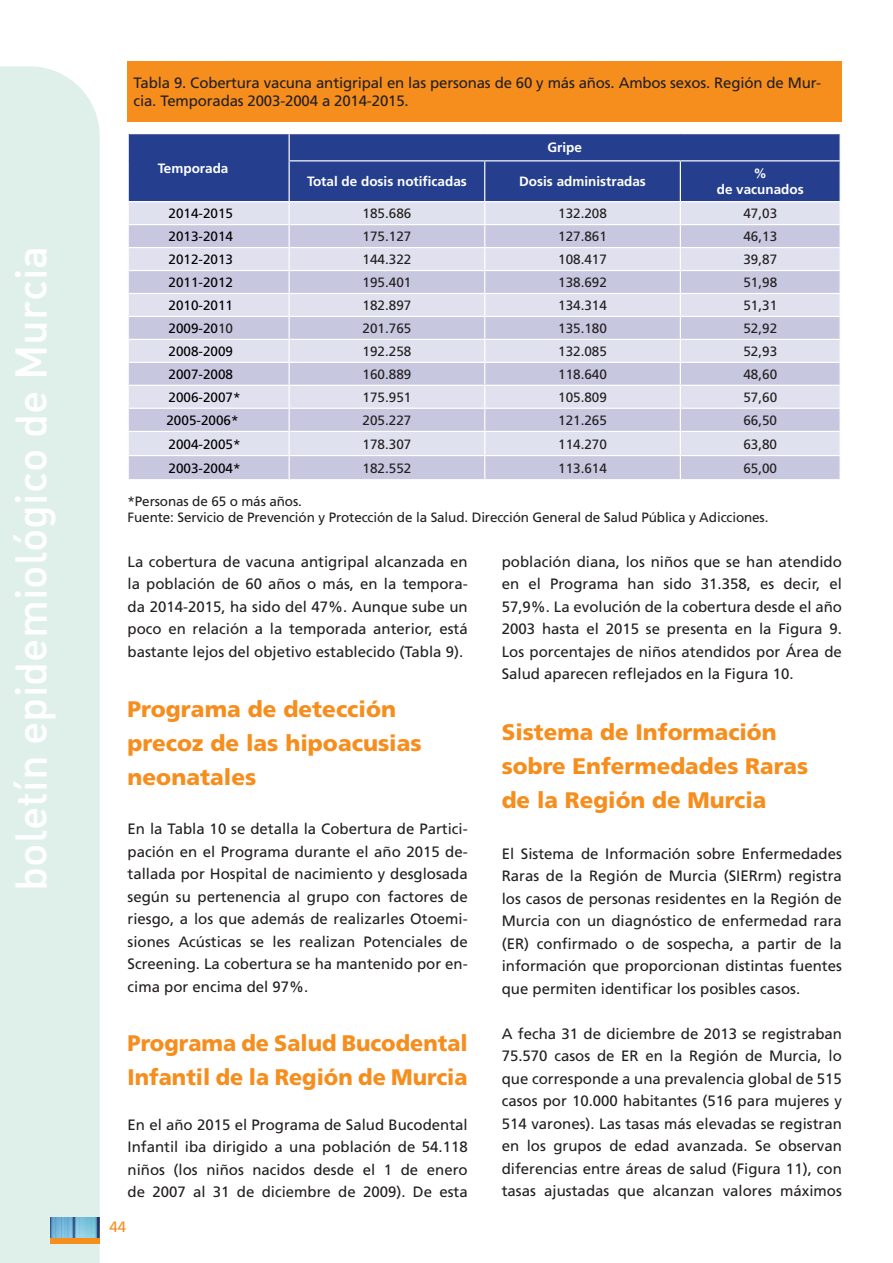
<style>
.page{position:relative;width:893px;height:1263px;background:#fff}
.page>*{position:absolute;margin:0;border:0;box-sizing:border-box;transform-origin:0 0}
.t1{font:500 43.5px "DIN Alternate";color:#fff}
.t2{font:900 22.5px/33.8px "Frutiger LT Std";color:#f68e1e}
.t3{font:900 22.5px/33.8px "Frutiger LT Std";color:#f68e1e;scale:.96 1}
.t4{font:15px/22.5px "Frutiger LT Std";color:#231f20;text-align:justify}
.t5{font:15px "Frutiger LT Std";color:#f68e1e}
.t6{font:13.5px/16.5px "Frutiger LT Std";color:#231f20}
.t7{font:13.5px "Frutiger LT Std";color:#000001}
.t8{font:700 13.5px/16.2px "Frutiger LT Std";color:#fff;text-align:center}
.s1{color:#231f20}
</style>
<div class="page">
<div style="left:0;top:66px;width:100px;height:1197px;background:#dff0eb"></div>
<img style="left:50px;top:1217px;width:50px;height:21px">
<div style="left:50px;top:1238px;width:50px;height:5px;background:#f68e1e"></div>
<div style="left:129px;top:134px;width:711px;height:67px;background:#253f8e"></div>
<div style="left:129px;top:202px;width:711px;height:22px;background:#e0e1ee"></div>
<svg style="left:129px;top:225px;width:711px;height:254px;background:#d2d3e6"></svg>
<svg style="left:128px;top:134px;width:1px;height:27px"></svg>
<svg style="left:289px;top:134px;width:1px;height:26px"></svg>
<hr style="left:289px;top:160px;width:196px;height:1px;background:#fff">
<hr style="left:289px;top:161px;width:1px;height:40px;background:#fff">
<hr style="left:485px;top:160px;width:195px;height:1px;background:#fff">
<hr style="left:484px;top:161px;width:1px;height:40px;background:#fff">
<hr style="left:680px;top:160px;width:161px;height:1px;background:#fff">
<hr style="left:680px;top:161px;width:1px;height:40px;background:#fff">
<hr style="left:128px;top:247px;width:161px;height:1px;background:#fff">
<hr style="left:289px;top:247px;width:196px;height:1px;background:#fff">
<hr style="left:485px;top:247px;width:195px;height:1px;background:#fff">
<hr style="left:680px;top:247px;width:161px;height:1px;background:#fff">
<hr style="left:128px;top:270px;width:161px;height:1px;background:#fff">
<hr style="left:289px;top:270px;width:196px;height:1px;background:#fff">
<hr style="left:485px;top:270px;width:195px;height:1px;background:#fff">
<hr style="left:680px;top:270px;width:161px;height:1px;background:#fff">
<hr style="left:128px;top:293px;width:161px;height:1px;background:#fff">
<hr style="left:289px;top:293px;width:196px;height:1px;background:#fff">
<hr style="left:485px;top:293px;width:195px;height:1px;background:#fff">
<hr style="left:680px;top:293px;width:161px;height:1px;background:#fff">
<hr style="left:128px;top:316px;width:161px;height:1px;background:#fff">
<hr style="left:289px;top:316px;width:196px;height:1px;background:#fff">
<hr style="left:485px;top:316px;width:195px;height:1px;background:#fff">
<hr style="left:680px;top:316px;width:161px;height:1px;background:#fff">
<hr style="left:128px;top:339px;width:161px;height:1px;background:#fff">
<hr style="left:289px;top:339px;width:196px;height:1px;background:#fff">
<hr style="left:485px;top:339px;width:195px;height:1px;background:#fff">
<hr style="left:680px;top:339px;width:161px;height:1px;background:#fff">
<hr style="left:128px;top:362px;width:161px;height:1px;background:#fff">
<hr style="left:289px;top:362px;width:196px;height:1px;background:#fff">
<hr style="left:485px;top:362px;width:195px;height:1px;background:#fff">
<hr style="left:680px;top:362px;width:161px;height:1px;background:#fff">
<hr style="left:128px;top:385px;width:161px;height:1px;background:#fff">
<hr style="left:289px;top:385px;width:196px;height:1px;background:#fff">
<hr style="left:485px;top:385px;width:195px;height:1px;background:#fff">
<hr style="left:680px;top:385px;width:161px;height:1px;background:#fff">
<hr style="left:128px;top:408px;width:161px;height:1px;background:#fff">
<hr style="left:289px;top:408px;width:196px;height:1px;background:#fff">
<hr style="left:485px;top:408px;width:195px;height:1px;background:#fff">
<hr style="left:680px;top:408px;width:161px;height:1px;background:#fff">
<hr style="left:128px;top:431px;width:161px;height:1px;background:#fff">
<hr style="left:289px;top:431px;width:196px;height:1px;background:#fff">
<hr style="left:485px;top:431px;width:195px;height:1px;background:#fff">
<hr style="left:680px;top:431px;width:161px;height:1px;background:#fff">
<hr style="left:128px;top:455px;width:161px;height:1px;background:#fff">
<svg style="left:128px;top:225px;width:1px;height:254px"></svg>
<hr style="left:289px;top:455px;width:196px;height:1px;background:#fff">
<svg style="left:289px;top:202px;width:1px;height:277px"></svg>
<hr style="left:485px;top:455px;width:195px;height:1px;background:#fff">
<svg style="left:484px;top:202px;width:1px;height:277px"></svg>
<hr style="left:680px;top:455px;width:161px;height:1px;background:#fff">
<svg style="left:680px;top:202px;width:1px;height:277px"></svg>
<div style="left:128px;top:61px;width:714px;height:60px;background:#f68e1e"></div>
<h1 class="t1" style="left:3px;top:891px;width:647px;rotate:-90deg">boletín epidemiológico de Murcia</h1>
<p class="t4" style="left:134px;top:74px;width:689px;line-height:18px">Tabla 9. Cobertura vacuna antigripal en las personas de 60 y más años. Ambos sexos. Región de Mur&shy;cia. Temporadas 2003-2004 a 2014-2015.</p>
<p class="t8" style="left:158px;top:160px;width:72px">Temporada</p>
<p class="t8" style="left:547px;top:140px;width:36px">Gripe</p>
<p class="t8" style="left:307px;top:174px;width:161px">Total de dosis notificadas</p>
<p class="t8" style="left:519px;top:174px;width:128px">Dosis administradas</p>
<p class="t8" style="left:717px;top:165px;width:89px">%<br>de vacunados</p>
<p class="t7" style="left:169px;top:206px;width:66px">2014-2015</p>
<p class="t6" style="left:363px;top:205px;width:50px">185.686</p>
<p class="t6" style="left:558px;top:205px;width:50px">132.208</p>
<p class="t6" style="left:743px;top:205px;width:35px">47,03</p>
<p class="t7" style="left:169px;top:229px;width:66px">2013-2014</p>
<p class="t6" style="left:363px;top:228px;width:50px">175.127</p>
<p class="t6" style="left:558px;top:228px;width:50px">127.861</p>
<p class="t6" style="left:743px;top:228px;width:35px">46,13</p>
<p class="t7" style="left:169px;top:251px;width:66px">2012-2013</p>
<p class="t6" style="left:363px;top:251px;width:50px">144.322</p>
<p class="t6" style="left:558px;top:251px;width:50px">108.417</p>
<p class="t6" style="left:743px;top:251px;width:35px">39,87</p>
<p class="t7" style="left:169px;top:274px;width:66px">2011-2012</p>
<p class="t6" style="left:363px;top:274px;width:50px">195.401</p>
<p class="t6" style="left:558px;top:274px;width:50px">138.692</p>
<p class="t6" style="left:743px;top:274px;width:35px">51,98</p>
<p class="t7" style="left:169px;top:297px;width:66px">2010-2011</p>
<p class="t6" style="left:363px;top:297px;width:50px">182.897</p>
<p class="t6" style="left:558px;top:297px;width:50px">134.314</p>
<p class="t6" style="left:743px;top:297px;width:35px">51,31</p>
<p class="t7" style="left:169px;top:320px;width:66px">2009-20<span class="s1">10</span></p>
<p class="t6" style="left:363px;top:320px;width:50px">201.765</p>
<p class="t6" style="left:558px;top:320px;width:50px">135.180</p>
<p class="t6" style="left:743px;top:320px;width:35px">52,92</p>
<p class="t7" style="left:169px;top:343px;width:66px">2008-2009</p>
<p class="t6" style="left:363px;top:343px;width:50px">192.258</p>
<p class="t6" style="left:558px;top:343px;width:50px">132.085</p>
<p class="t6" style="left:743px;top:343px;width:35px">52,93</p>
<p class="t7" style="left:169px;top:366px;width:66px">2007-2008</p>
<p class="t6" style="left:363px;top:366px;width:50px">160.889</p>
<p class="t6" style="left:558px;top:366px;width:50px">118.640</p>
<p class="t6" style="left:743px;top:366px;width:35px">48,60</p>
<p class="t7" style="left:169px;top:389px;width:74px">2006-2007*</p>
<p class="t6" style="left:363px;top:389px;width:50px">175.951</p>
<p class="t6" style="left:558px;top:389px;width:50px">105.809</p>
<p class="t6" style="left:743px;top:389px;width:35px">57,60</p>
<p class="t7" style="left:166px;top:412px;width:74px">2005-2006*</p>
<p class="t6" style="left:363px;top:412px;width:50px">205.227</p>
<p class="t6" style="left:558px;top:412px;width:50px">121.265</p>
<p class="t6" style="left:743px;top:412px;width:35px">66,50</p>
<p class="t7" style="left:169px;top:436px;width:74px">2004-2005*</p>
<p class="t6" style="left:363px;top:436px;width:50px">178.307</p>
<p class="t6" style="left:558px;top:436px;width:50px">114.270</p>
<p class="t6" style="left:743px;top:436px;width:35px">63,80</p>
<p class="t7" style="left:169px;top:460px;width:74px">2003-2004*</p>
<p class="t6" style="left:363px;top:460px;width:50px">182.552</p>
<p class="t6" style="left:558px;top:460px;width:50px">113.614</p>
<p class="t6" style="left:743px;top:460px;width:35px">65,00</p>
<p class="t6" style="left:128px;top:493px;width:642px">*Personas de 65 o más años.<br>Fuente: Servicio de Prevención y Protección de la Salud. Dirección General de Salud Pública y Adicciones.</p>
<p class="t4" style="left:128px;top:550px;width:342px">La cobertura de vacuna antigripal alcanzada en la población de 60 años o más, en la tempora&shy;da 2014-2015, ha sido del 47%. Aunque sube un poco en relación a la temporada anterior, está bastante lejos del objetivo establecido (Tabla 9).</p>
<h2 class="t2" style="left:128px;top:693px;width:296px">Programa de detección precoz de las hipoacusias neonatales</h2>
<p class="t4" style="left:128px;top:818px;width:342px">En la Tabla 10 se detalla la Cobertura de Partici&shy;pación en el Programa durante el año 2015 de&shy;tallada por Hospital de nacimiento y desglosada según su pertenencia al grupo con factores de riesgo, a los que además de realizarles Otoemi&shy;siones Acústicas se les realizan Potenciales de Screening. La cobertura se ha mantenido por en&shy;cima por encima del 97%.</p>
<h2 class="t3" style="left:128px;top:1026px;width:356px">Programa de Salud Bucodental<br>Infantil de la Región de Murcia</h2>
<p class="t4" style="left:128px;top:1113px;width:342px">En el año 2015 el Programa de Salud Bucodental Infantil iba dirigido a una población de 54.118 niños (los niños nacidos desde el 1 de enero de 2007 al 31 de diciembre de 2009). De esta</p>
<p class="t5" style="left:109px;top:1218px;width:18px">44</p>
<p class="t4" style="left:502px;top:550px;width:342px">población diana, los niños que se han atendido en el Programa han sido 31.358, es decir, el 57,9%. La evolución de la cobertura desde el año 2003 hasta el 2015 se presenta en la Figura 9.<br>Los porcentajes de niños atendidos por Área de Salud aparecen reflejados en la Figura 10.</p>
<h2 class="t2" style="left:502px;top:715px;width:308px">Sistema de Información sobre Enfermedades Raras de la Región de Murcia</h2>
<p class="t4" style="left:502px;top:842px;width:342px">El Sistema de Información sobre Enfermedades Raras de la Región de Murcia (SIERrm) registra los casos de personas residentes en la Región de Murcia con un diagnóstico de enfermedad rara (ER) confirmado o de sospecha, a partir de la información que proporcionan distintas fuentes que permiten identificar los posibles casos.</p>
<p class="t4" style="left:502px;top:1022px;width:342px">A fecha 31 de diciembre de 2013 se registraban 75.570 casos de ER en la Región de Murcia, lo que corresponde a una prevalencia global de 515 casos por 10.000 habitantes (516 para mujeres y 514 varones). Las tasas más elevadas se registran en los grupos de edad avanzada. Se observan diferencias entre áreas de salud (Figura 11), con tasas ajustadas que alcanzan valores máximos</p>
</div>
